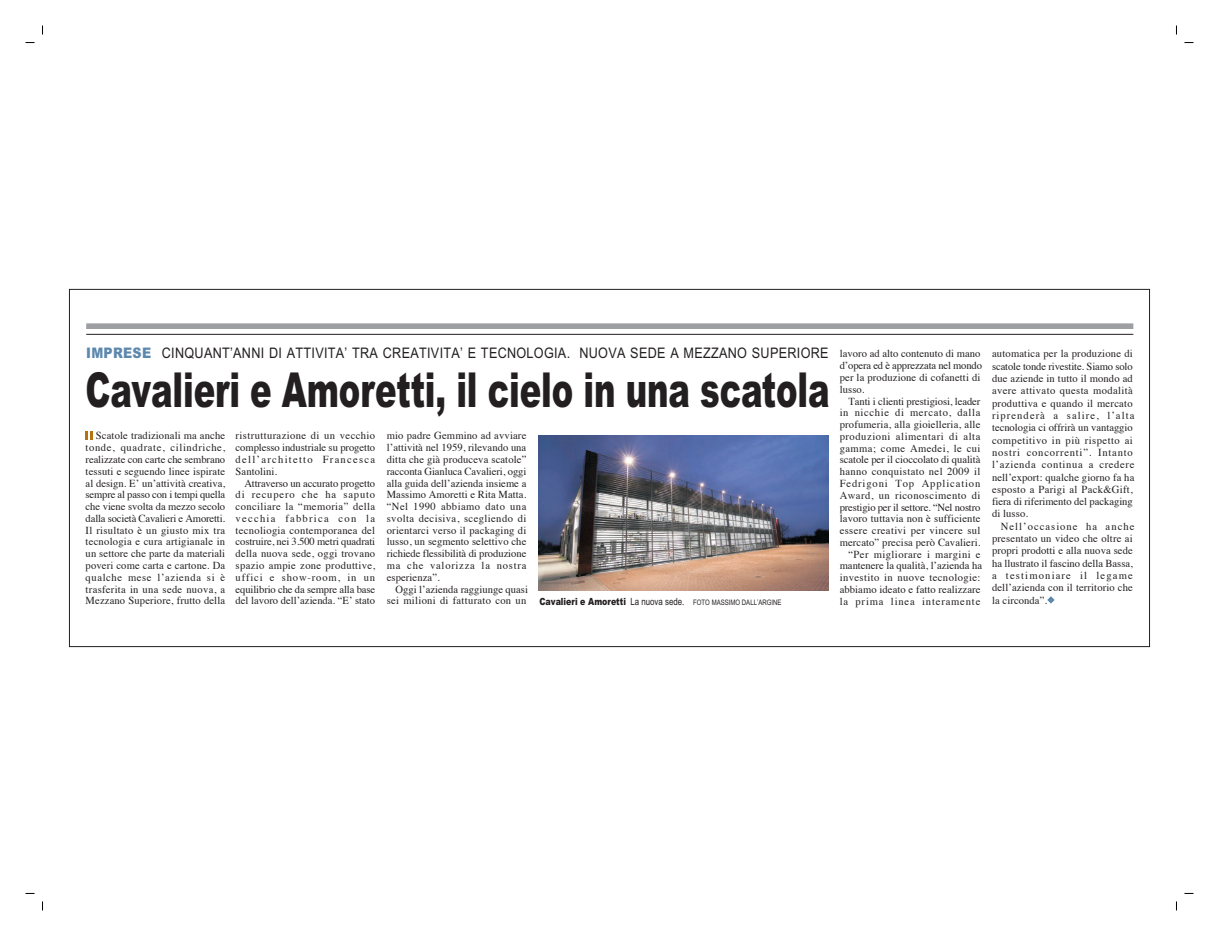
<style>
.page{position:relative;width:1219px;height:936px;background:#fff}
.page>*{position:absolute;margin:0;border:0;box-sizing:border-box;transform-origin:0 0}
.t1{font:900 48.2px "Arial";letter-spacing:-.005em;color:#231f20;scale:.67 1}
.t2{font:14.5px "Arial";letter-spacing:.025em;color:#231f20;scale:.87 1}
.t3{font:10.7px/11.8px "Times";letter-spacing:.015em;color:#231f20;text-align:justify}
.t4{font:10.7px/11.8px "Times";letter-spacing:.035em;color:#231f20;text-align:right}
.t5{font:7.6px "Arial";color:#231f20;scale:.8 1}
.s1{font-weight:900;color:#5d88ae}
.s2{font-weight:900;font-size:9.9px}
.s3{font-size:9.9px}
</style>
<div class="page">
<img style="left:539px;top:435px;width:290px;height:155px">
<hr style="left:86px;top:334px;width:1047px;height:1px;background:#231f20">
<div style="left:86px;top:323px;width:1047px;height:6px;background:#9d9fa2"></div>
<svg style="left:86px;top:431px;width:6px;height:8px"></svg>
<svg style="left:1047px;top:596px;width:8px;height:7px"></svg>
<h2 class="t2" style="left:86px;top:348px;width:855px"><span class="s1">IMPRESE</span> CINQUANT’ANNI DI ATTIVITA’ TRA CREATIVITA’ E TECNOLOGIA. NUOVA SEDE A MEZZANO SUPERIORE</h2>
<h1 class="t1" style="left:86px;top:372px;width:1112px">Cavalieri e Amoretti, il cielo in una scatola</h1>
<p class="t3" style="left:86px;top:431px;width:141px;text-indent:10px">Scatole tradizionali ma anche tonde, quadrate, cilindriche, realizzate con carte che sembrano tessuti e seguendo linee ispirate al design. E’ un’attività creativa, sempre al passo con i tempi quella che viene svolta da mezzo secolo dalla società Cavalieri e Amoretti.<br>Il risultato è un giusto mix tra tecnologia e cura artigianale in un settore che parte da materiali poveri come carta e cartone. Da qualche mese l’azienda si è trasferita in una sede nuova, a Mezzano Superiore, frutto della</p>
<p class="t3" style="left:236px;top:431px;width:141px">ristrutturazione di un vecchio complesso industriale su progetto dell’architetto Francesca Santolini.</p>
<p class="t3" style="left:236px;top:478px;width:141px;text-indent:9px">Attraverso un accurato progetto di recupero che ha saputo conciliare la “memoria” della vecchia fabbrica con la tecnoliogia contemporanea del costruire, nei 3.500 metri quadrati della nuova sede, oggi trovano spazio ampie zone produttive, uffici e show-room, in un equilibrio che da sempre alla base del lavoro dell’azienda. “E’ stato</p>
<p class="t3" style="left:387px;top:431px;width:141px">mio padre Gemmino ad avviare l’attività nel 1959, rilevando una ditta che già produceva scatole” racconta Gianluca Cavalieri, oggi alla guida dell’azienda insieme a Massimo Amoretti e Rita Matta. “Nel 1990 abbiamo dato una svolta decisiva, scegliendo di orientarci verso il packaging di lusso, un segmento selettivo che richiede flessibilità di produzione ma che valorizza la nostra esperienza”.</p>
<p class="t3" style="left:387px;top:584px;width:143px;text-align:right">Oggi l’azienda raggiunge quasi sei milioni di fatturato con un</p>
<p class="t5" style="left:539px;top:599px;width:304px"><span class="s2">Cavalieri e Amoretti</span> <span class="s3">La nuova sede.</span> FOTO MASSIMO DALL’ARGINE</p>
<p class="t3" style="left:840px;top:349px;width:144px;text-align:left">lavoro ad alto contenuto di mano d’opera ed è apprezzata nel mondo per la produzione di cofanetti di lusso.</p>
<p class="t4" style="left:840px;top:396px;width:144px">Tanti i clienti prestigiosi, leader in nicchie di mercato, dalla profumeria, alla gioielleria, alle produzioni alimentari di alta gamma; come Amedei, le cui scatole per il cioccolato di qualità hanno conquistato nel 2009 il<br>Fedrigoni Top Application<br>Award, un riconoscimento di prestigio per il settore. “Nel nostro lavoro tuttavia non è sufficiente essere creativi per vincere sul mercato” precisa però Cavalieri. “Per migliorare i margini e mantenere la qualità, l’azienda ha investito in nuove tecnologie: abbiamo ideato e fatto realizzare la prima linea interamente</p>
<p class="t3" style="left:992px;top:348px;width:144px;line-height:12.3px;text-align:left">automatica per la produzione di scatole tonde rivestite. Siamo solo due aziende in tutto il mondo ad avere attivato questa modalità produttiva e quando il mercato riprenderà a salire, l’alta tecnologia ci offrirà un vantaggio competitivo in più rispetto ai nostri concorrenti”. Intanto l’azienda continua a credere nell’export: qualche giorno fa ha esposto a Parigi al Pack&amp;Gift, fiera di riferimento del packaging di lusso.</p>
<p class="t3" style="left:992px;top:521px;width:144px;line-height:12.3px;text-align:left;text-indent:9px">Nell’occasione ha anche presentato un video che oltre ai propri prodotti e alla nuova sede ha llustrato il fascino della Bassa, a testimoniare il legame dell’azienda con il territorio che la circonda”.</p>
</div>
